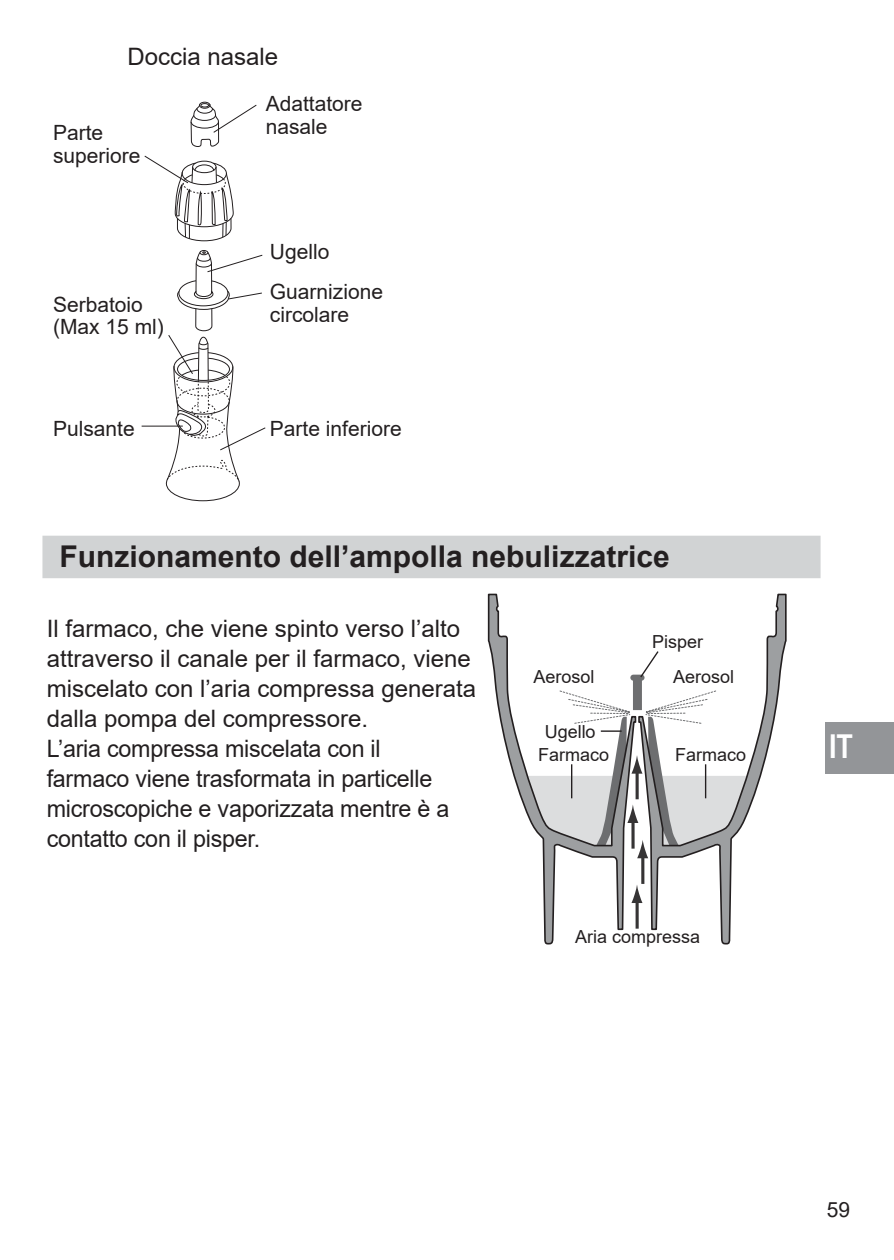
<style>
.page{position:relative;width:894px;height:1260px;background:#fff}
.page>*{position:absolute;margin:0;border:0;box-sizing:border-box;transform-origin:0 0}
.t1{font:700 33px "Arial Narrow";color:#fff}
.t2{font:700 30px "Arial";color:#231f20}
.t3{font:24px/30px "Arial";color:#231f20}
.t4{font:21px/22.5px "Arial";color:#231f20}
.t5{font:18px/34.8px "Arial";color:#231f20}
</style>
<div class="page">
<div style="left:825px;top:722px;width:69px;height:52px;background:#939598"></div>
<div style="left:42px;top:536px;width:779px;height:42px;background:#d1d3d4"></div>
<div style="left:199px;top:102px;width:11px;height:7px;border:1px solid #231f20;border-radius:50%"></div>
<svg style="left:190px;top:103px;width:67px;height:44px"></svg>
<svg style="left:144px;top:155px;width:90px;height:87px"></svg>
<svg style="left:166px;top:250px;width:100px;height:252px"></svg>
<hr style="left:142px;top:426px;width:41px;height:1px;background:#231f20">
<svg style="left:488px;top:594px;width:149px;height:351px"></svg>
<svg style="left:637px;top:593px;width:150px;height:352px"></svg>
<div style="left:630px;top:675px;width:15px;height:6px;background:#6d6e70;border-radius:3px"></div>
<svg style="left:524px;top:689px;width:228px;height:240px"></svg>
<svg style="left:639px;top:650px;width:21px;height:29px"></svg>
<hr style="left:705px;top:764px;width:1px;height:34px;background:#231f20">
<hr style="left:571px;top:764px;width:1px;height:34px;background:#231f20">
<hr style="left:601px;top:730px;width:21px;height:2px;background:#231f20">
<p class="t3" style="left:128px;top:41px;width:152px">Doccia nasale</p>
<p class="t4" style="left:53px;top:122px;width:89px">Parte superiore</p>
<p class="t4" style="left:53px;top:293px;width:112px">Serbatoio (Max 15 ml)</p>
<p class="t4" style="left:53px;top:418px;width:83px">Pulsante</p>
<p class="t4" style="left:266px;top:93px;width:98px">Adattatore nasale</p>
<p class="t4" style="left:270px;top:231px;width:115px;line-height:40.5px">Ugello<br>Guarnizione</p>
<p class="t4" style="left:270px;top:303px;width:81px">circolare</p>
<p class="t4" style="left:270px;top:418px;width:133px">Parte inferiore</p>
<p class="t2" style="left:59px;top:540px;width:612px">Funzionamento dell’ampolla nebulizzatrice</p>
<p class="t3" style="left:47px;top:613px;width:431px">Il farmaco, che viene spinto verso l’alto attraverso il canale per il farmaco, viene miscelato con l’aria compressa generata dalla pompa del compressore.<br>L’aria compressa miscelata con il<br>farmaco viene trasformata in particelle microscopiche e vaporizzata mentre è a contatto con il pisper.</p>
<p class="t5" style="left:534px;top:659px;width:63px">Aerosol</p>
<p class="t5" style="left:538px;top:720px;width:72px;line-height:23.1px;text-align:center">Ugello<br>Farmaco</p>
<p class="t5" style="left:673px;top:624px;width:63px;text-indent:-21px">Pisper<br>Aerosol</p>
<p class="t5" style="left:675px;top:737px;width:72px">Farmaco</p>
<p class="t5" style="left:575px;top:920px;width:127px">Aria compressa</p>
<h1 class="t1" style="left:829px;top:727px;width:26px">IT</h1>
<p class="t4" style="left:827px;top:1199px;width:25px">59</p>
</div>
